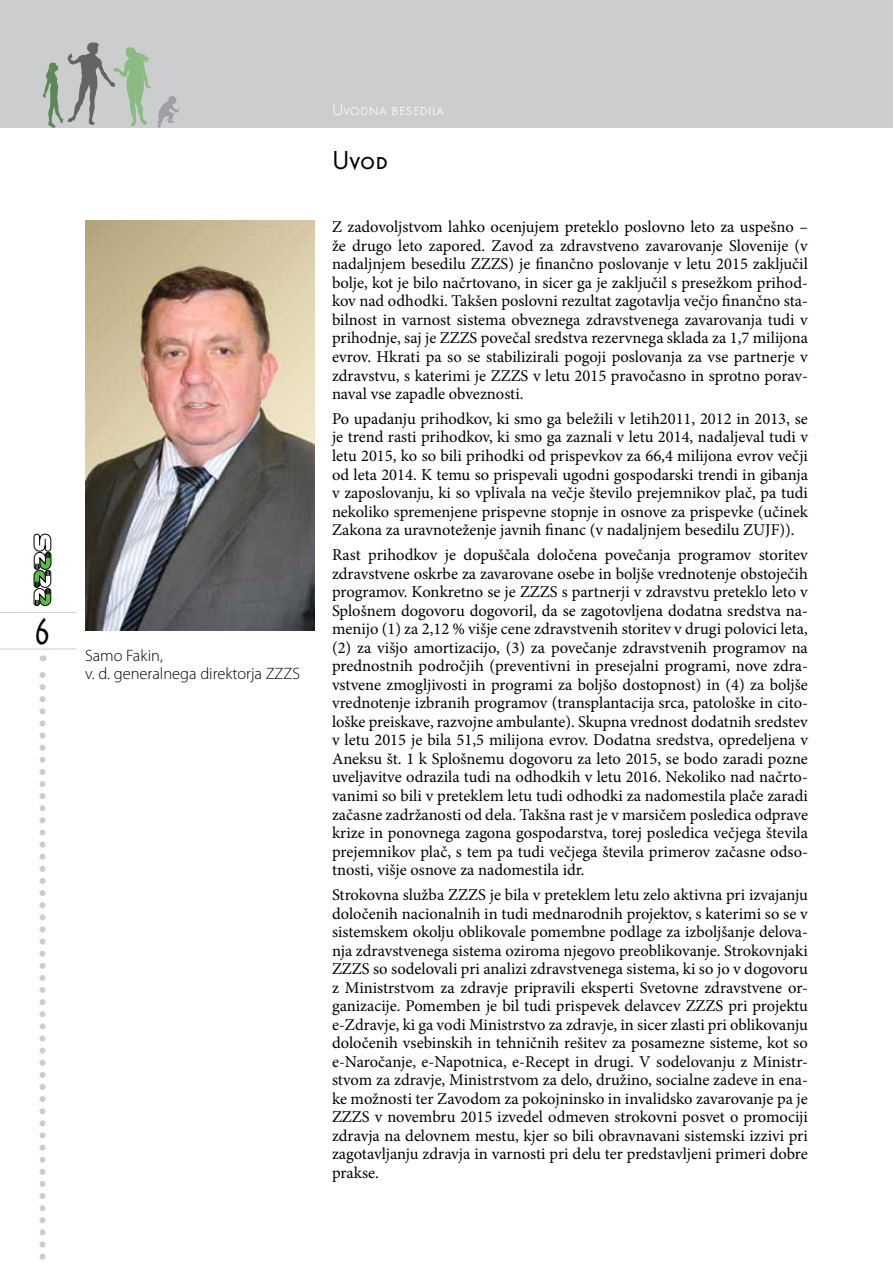
<style>
.page{position:relative;width:893px;height:1263px;background:#fff}
.page>*{position:absolute;margin:0;border:0;box-sizing:border-box;transform-origin:0 0}
.t1{font:36px "Lithos Pro";color:#000;scale:.75 1}
.t2{font:27px "Futura SCTEE";color:#000}
.t3{font:18px "Futura SCTEE Ligh";color:#fff}
.t4{font:16.5px/18.6px "Minion Pro";color:#000;text-align:justify}
.t5{font:300 16.5px/18px "Myriad Pro";color:#000}
</style>
<div class="page">
<div style="left:0;top:0;width:893px;height:128px;background:#cbcdce"></div>
<svg style="left:40px;top:655px;width:6px;height:605px"></svg>
<svg style="left:33px;top:533px;width:19px;height:73px"></svg>
<hr style="left:0;top:612px;width:77px;height:1px;background:#cbcdce">
<hr style="left:0;top:649px;width:77px;height:1px;background:#cbcdce">
<svg style="left:157px;top:96px;width:23px;height:32px"></svg>
<svg style="left:42px;top:42px;width:109px;height:86px"></svg>
<img style="left:85px;top:220px;width:229px;height:411px">
<p class="t1" style="left:33px;top:611px;width:27px">6</p>
<p class="t5" style="left:85px;top:647px;width:216px">Samo Fakin,<br>v. d. generalnega direktorja ZZZS</p>
<p class="t3" style="left:332px;top:100px;width:114px">Uvodna besedila</p>
<p class="t2" style="left:332px;top:145px;width:58px">Uvod</p>
<p class="t4" style="left:332px;top:218px;width:477px">Z zadovoljstvom lahko ocenjujem preteklo poslovno leto za uspešno – že drugo leto zapored. Zavod za zdravstveno zavarovanje Slovenije (v nadaljnjem besedilu ZZZS) je finančno poslovanje v letu 2015 zaključil bolje, kot je bilo načrtovano, in sicer ga je zaključil s presežkom prihod&shy;kov nad odhodki. Takšen poslovni rezultat zagotavlja večjo finančno sta&shy;bilnost in varnost sistema obveznega zdravstvenega zavarovanja tudi v prihodnje, saj je ZZZS povečal sredstva rezervnega sklada za 1,7 milijona evrov. Hkrati pa so se stabilizirali pogoji poslovanja za vse partnerje v zdravstvu, s katerimi je ZZZS v letu 2015 pravočasno in sprotno porav&shy;naval vse zapadle obveznosti.</p>
<p class="t4" style="left:332px;top:409px;width:477px">Po upadanju prihodkov, ki smo ga beležili v letih2011, 2012 in 2013, se je trend rasti prihodkov, ki smo ga zaznali v letu 2014, nadaljeval tudi v letu 2015, ko so bili prihodki od prispevkov za 66,4 milijona evrov večji od leta 2014. K temu so prispevali ugodni gospodarski trendi in gibanja v zaposlovanju, ki so vplivala na večje število prejemnikov plač, pa tudi nekoliko spremenjene prispevne stopnje in osnove za prispevke (učinek Zakona za uravnoteženje javnih financ (v nadaljnjem besedilu ZUJF)).</p>
<p class="t4" style="left:332px;top:545px;width:477px">Rast prihodkov je dopuščala določena povečanja programov storitev zdravstvene oskrbe za zavarovane osebe in boljše vrednotenje obstoječih programov. Konkretno se je ZZZS s partnerji v zdravstvu preteklo leto v Splošnem dogovoru dogovoril, da se zagotovljena dodatna sredstva na&shy;menijo (1) za 2,12 % višje cene zdravstvenih storitev v drugi polovici leta, (2) za višjo amortizacijo, (3) za povečanje zdravstvenih programov na prednostnih področjih (preventivni in presejalni programi, nove zdra&shy;vstvene zmogljivosti in programi za boljšo dostopnost) in (4) za boljše vrednotenje izbranih programov (transplantacija srca, patološke in cito&shy;loške preiskave, razvojne ambulante). Skupna vrednost dodatnih sredstev v letu 2015 je bila 51,5 milijona evrov. Dodatna sredstva, opredeljena v Aneksu št. 1 k Splošnemu dogovoru za leto 2015, se bodo zaradi pozne uveljavitve odrazila tudi na odhodkih v letu 2016. Nekoliko nad načrto&shy;vanimi so bili v preteklem letu tudi odhodki za nadomestila plače zaradi začasne zadržanosti od dela. Takšna rast je v marsičem posledica odprave krize in ponovnega zagona gospodarstva, torej posledica večjega števila prejemnikov plač, s tem pa tudi večjega števila primerov začasne odso&shy;tnosti, višje osnove za nadomestila idr.</p>
<p class="t4" style="left:332px;top:885px;width:477px">Strokovna služba ZZZS je bila v preteklem letu zelo aktivna pri izvajanju določenih nacionalnih in tudi mednarodnih projektov, s katerimi so se v sistemskem okolju oblikovale pomembne podlage za izboljšanje delova&shy;nja zdravstvenega sistema oziroma njegovo preoblikovanje. Strokovnjaki ZZZS so sodelovali pri analizi zdravstvenega sistema, ki so jo v dogovoru z Ministrstvom za zdravje pripravili eksperti Svetovne zdravstvene or&shy;ganizacije. Pomemben je bil tudi prispevek delavcev ZZZS pri projektu e-Zdravje, ki ga vodi Ministrstvo za zdravje, in sicer zlasti pri oblikovanju določenih vsebinskih in tehničnih rešitev za posamezne sisteme, kot so e-Naročanje, e-Napotnica, e-Recept in drugi. V sodelovanju z Ministr&shy;stvom za zdravje, Ministrstvom za delo, družino, socialne zadeve in ena&shy;ke možnosti ter Zavodom za pokojninsko in invalidsko zavarovanje pa je ZZZS v novembru 2015 izvedel odmeven strokovni posvet o promociji zdravja na delovnem mestu, kjer so bili obravnavani sistemski izzivi pri zagotavljanju zdravja in varnosti pri delu ter predstavljeni primeri dobre prakse.</p>
</div>
